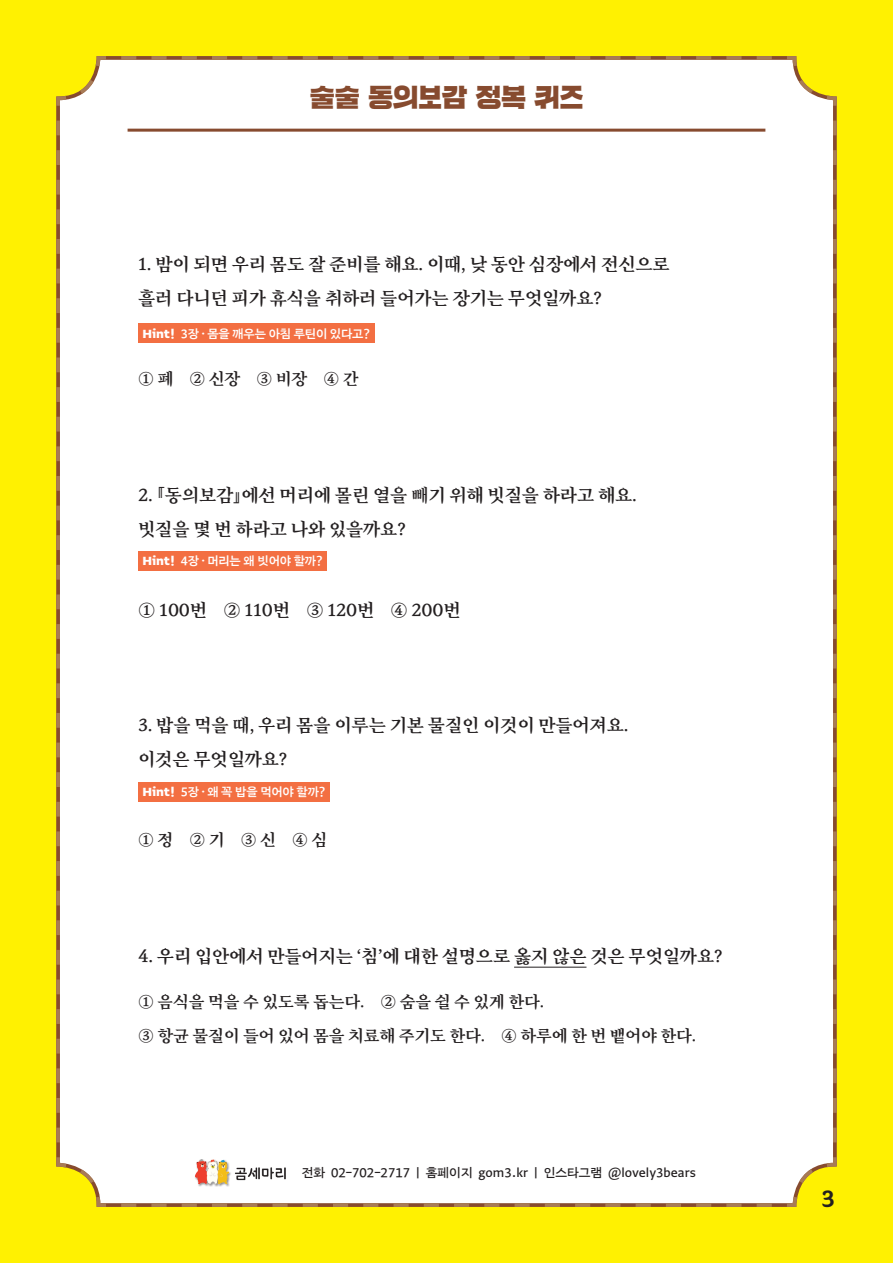
<style>
.page{position:relative;width:893px;height:1263px;background:#fff101}
.page>*{position:absolute;margin:0;border:0;box-sizing:border-box;transform-origin:0 0}
.t1{font:27px "SD Cheong Ryu";color:#874b2f}
.t2{font:700 22.5px "Ansungtangmyun";color:#231f20}
.t3{font:600 18px/34.2px "Eulyoo 1945";letter-spacing:-.01em;color:#231f20}
.t4{font:600 16.5px/34.2px "Eulyoo 1945";letter-spacing:-.01em;color:#231f20}
.t5{font:500 11.7px "SD Greta Sans 06";color:#231f20}
.t6{font:600 11.25px "SD Greta Sans 07";letter-spacing:-.01em;color:#fff}
.s1{font-family:"SD Greta Sans 09";font-weight:800}
</style>
<div class="page">
<div style="left:56px;top:56px;width:781px;height:1151px;background:#fff"></div>
<hr style="left:128px;top:129px;width:637px;height:3px;background:#874b2f">
<hr style="left:514px;top:967px;width:72px;height:1px;background:#231f20">
<div style="left:138px;top:324px;width:236px;height:19px;background:#f36f42"></div>
<div style="left:138px;top:551px;width:189px;height:20px;background:#f36f42"></div>
<div style="left:138px;top:782px;width:192px;height:19px;background:#f36f42"></div>
<div style="left:194px;top:1159px;width:37px;height:27px;background:#231f20;opacity:.5"></div>
<img style="left:195px;top:1159px;width:34px;height:26px">
<img style="left:234px;top:1164px;width:54px;height:16px">
<h1 class="t1" style="left:310px;top:82px;width:275px">술술 동의보감 정복 퀴즈</h1>
<p class="t3" style="left:138px;top:247px;width:533px">1. 밤이 되면 우리 몸도 잘 준비를 해요. 이때, 낮 동안 심장에서 전신으로 흘러 다니던 피가 휴식을 취하러 들어가는 장기는 무엇일까요?</p>
<p class="t6" style="left:142px;top:323px;width:229px"><span class="s1">Hint!</span> 3장·몸을 깨우는 아침 루틴이 있다고?</p>
<p class="t4" style="left:138px;top:362px;width:222px">① 폐② 신장③ 비장④ 간</p>
<p class="t3" style="left:138px;top:478px;width:500px">2. 『동의보감』에선 머리에 몰린 열을 빼기 위해 빗질을 하라고 해요. 빗질을 몇 번 하라고 나와 있을까요?</p>
<p class="t6" style="left:142px;top:551px;width:182px"><span class="s1">Hint!</span> 4장·머리는 왜 빗어야 할까?</p>
<p class="t3" style="left:138px;top:593px;width:324px">① 100번 ② 110번 ③ 120번 ④ 200번</p>
<p class="t3" style="left:138px;top:708px;width:492px">3. 밥을 먹을 때, 우리 몸을 이루는 기본 물질인 이것이 만들어져요. 이것은 무엇일까요?</p>
<p class="t6" style="left:142px;top:781px;width:185px"><span class="s1">Hint!</span> 5장·왜 꼭 밥을 먹어야 할까?</p>
<p class="t4" style="left:138px;top:823px;width:191px">① 정② 기③ 신④ 심</p>
<p class="t3" style="left:138px;top:939px;width:586px">4. 우리 입안에서 만들어지는 ‘침’에 대한 설명으로 옳지 않은 것은 무엇일까요?</p>
<p class="t4" style="left:138px;top:985px;width:559px">① 음식을 먹을 수 있도록 돕는다. ② 숨을 쉴 수 있게 한다.<br>③ 항균 물질이 들어 있어 몸을 치료해 주기도 한다. ④ 하루에 한 번 뱉어야 한다.</p>
<p class="t5" style="left:302px;top:1162px;width:395px">전화 02-702-2717 | 홈페이지 gom3.kr | 인스타그램 @lovely3bears</p>
<p class="t2" style="left:821px;top:1188px;width:16px">3</p>
</div>
